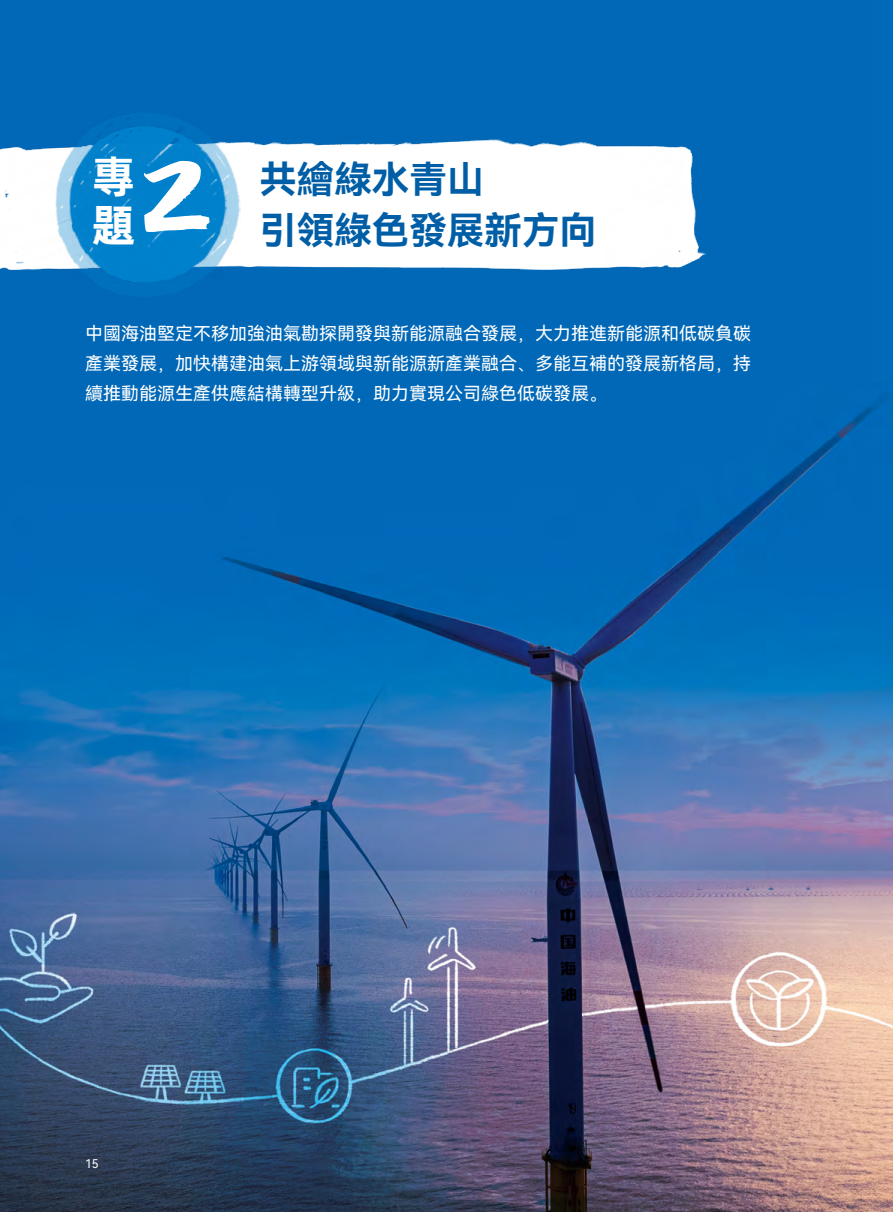
<style>
.page{position:relative;width:893px;height:1212px;background:#fff}
.page>*{position:absolute;margin:0;border:0;box-sizing:border-box;transform-origin:0 0}
.t1{font:150px "Pang Men Zheng Dao Cu";color:#fff}
.t2{font:45px/49.2px "Alibaba Pu Hui Ti B";color:#fff}
.t3{font:37.5px/51px "Harmony OS Sans SC Bold";color:#005ea6}
.t4{font:18px/30px "Harmony OS Sans SC";color:#fff;text-align:justify}
.t5{font:12px "Harmony OS Sans SC";color:#fff}
</style>
<div class="page">
<img style="left:0;top:0;width:893px;height:1212px">
<img style="left:0;top:139px;width:706px;height:131px">
<img style="left:55px;top:112px;width:185px;height:185px">
<img style="left:69px;top:126px;width:157px;height:157px">
<h2 class="t2" style="left:92px;top:149px;width:46px">專題</h2>
<h1 class="t1" style="left:142px;top:109px;width:70px">2</h1>
<h3 class="t3" style="left:259px;top:153px;width:339px">共繪綠水青山<br>引領綠色發展新方向</h3>
<p class="t4" style="left:85px;top:318px;width:667px">中國海油堅定不移加強油氣勘探開發與新能源融合發展，大力推進新能源和低碳負碳產業發展，加快構建油氣上游領域與新能源新產業融合、多能互補的發展新格局，持續推動能源生產供應結構轉型升級，助力實現公司綠色低碳發展。</p>
<p class="t5" style="left:85px;top:1155px;width:15px">15</p>
</div>
